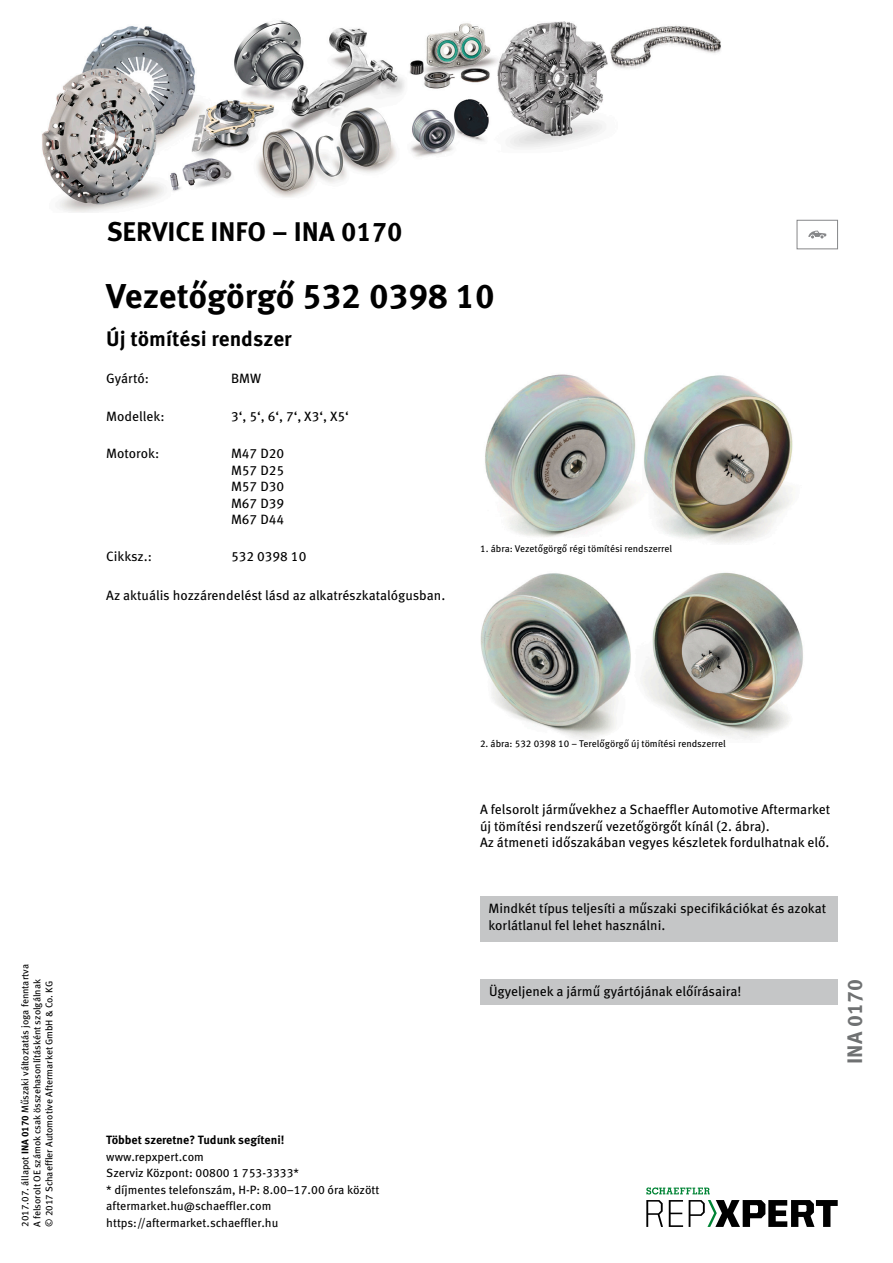
<style>
.page{position:relative;width:893px;height:1263px;background:#fff}
.page>*{position:absolute;margin:0;border:0;box-sizing:border-box;transform-origin:0 0}
.t1{font:700 34.5px "Meta Pro";color:#000}
.t2{font:700 27px "Meta Pro";color:#000}
.t3{font:700 21px "Meta Pro";color:#000}
.t4{font:700 21px "Meta Pro";color:#6f7172}
.t5{font:13.5px/16.5px "Meta Pro";color:#000}
.t6{font:12px/16.5px "Meta Pro";color:#000}
.t7{font:700 12px "Meta Pro";color:#000}
.t8{font:9.75px/12px "Meta Pro";letter-spacing:-.005em;color:#000}
.s1{font-weight:700}
</style>
<div class="page">
<div style="left:480px;top:897px;width:357px;height:45px;background:#c5c6c7"></div>
<img style="left:480px;top:572px;width:323px;height:168px">
<img style="left:485px;top:374px;width:308px;height:169px">
<div style="left:480px;top:980px;width:358px;height:25px;background:#c5c6c7"></div>
<div style="left:797px;top:220px;width:41px;height:29px;border:1px solid #868789"></div>
<svg style="left:808px;top:231px;width:18px;height:7px"></svg>
<img style="left:42px;top:20px;width:679px;height:193px">
<svg style="left:646px;top:1200px;width:17px;height:27px"></svg>
<svg style="left:669px;top:1200px;width:14px;height:27px"></svg>
<svg style="left:689px;top:1200px;width:149px;height:27px"></svg>
<svg style="left:646px;top:1187px;width:64px;height:7px"></svg>
<h2 class="t2" style="left:107px;top:210px;width:297px">SERVICE INFO – INA 0170</h2>
<h1 class="t1" style="left:106px;top:269px;width:390px">Vezetőgörgő 532 0398 10</h1>
<h3 class="t3" style="left:106px;top:323px;width:187px">Új tömítési rendszer</h3>
<p class="t5" style="left:106px;top:369px;width:44px">Gyártó:</p>
<p class="t5" style="left:231px;top:369px;width:32px">BMW</p>
<p class="t5" style="left:106px;top:407px;width:60px">Modellek:</p>
<p class="t5" style="left:231px;top:407px;width:119px">3‘, 5‘, 6‘, 7‘, X3‘, X5‘</p>
<p class="t5" style="left:106px;top:444px;width:54px">Motorok:</p>
<p class="t5" style="left:231px;top:444px;width:55px;text-align:justify">M47 D20<br>M57 D25<br>M57 D30<br>M67 D39<br>M67 D44</p>
<p class="t5" style="left:106px;top:547px;width:47px">Cikksz.:</p>
<p class="t5" style="left:231px;top:547px;width:77px">532 0398 10</p>
<p class="t5" style="left:106px;top:586px;width:340px">Az aktuális hozzárendelést lásd az alkatrészkatalógusban.</p>
<p class="t8" style="left:480px;top:542px;width:194px">1. ábra: Vezetőgörgő régi tömítési rendszerrel</p>
<p class="t8" style="left:19px;top:1227px;width:264px;rotate:-90deg">2017.07. állapot <span class="s1">INA 0170</span> Műszaki változtatás joga fenntartva<br>A felsorolt OE számok csak összehasonlításként szolgálnak<br>© 2017 Schaeffler Automotive Aftermarket GmbH &amp; Co. KG</p>
<p class="t7" style="left:106px;top:1131px;width:180px">Többet szeretne? Tudunk segíteni!</p>
<p class="t6" style="left:106px;top:1147px;width:275px">www.repxpert.com<br>Szerviz Központ: 00800 1 753-3333*<br>* díjmentes telefonszám, H-P: 8.00–17.00 óra között aftermarket.hu@schaeffler.com https://aftermarket.schaeffler.hu</p>
<p class="t8" style="left:480px;top:737px;width:247px">2. ábra: 532 0398 10 – Terelőgörgő új tömítési rendszerrel</p>
<p class="t5" style="left:480px;top:800px;width:352px">A felsorolt járművekhez a Schaeffler Automotive Aftermarket új tömítési rendszerű vezetőgörgőt kínál (2. ábra).<br>Az átmeneti időszakában vegyes készletek fordulhatnak elő.</p>
<p class="t5" style="left:488px;top:899px;width:339px">Mindkét típus teljesíti a műszaki specifikációkat és azokat korlátlanul fel lehet használni.</p>
<p class="t5" style="left:489px;top:982px;width:254px">Ügyeljenek a jármű gyártójának előírásaira!</p>
<h3 class="t4" style="left:838px;top:1064px;width:86px;rotate:-90deg">INA 0170</h3>
</div>
